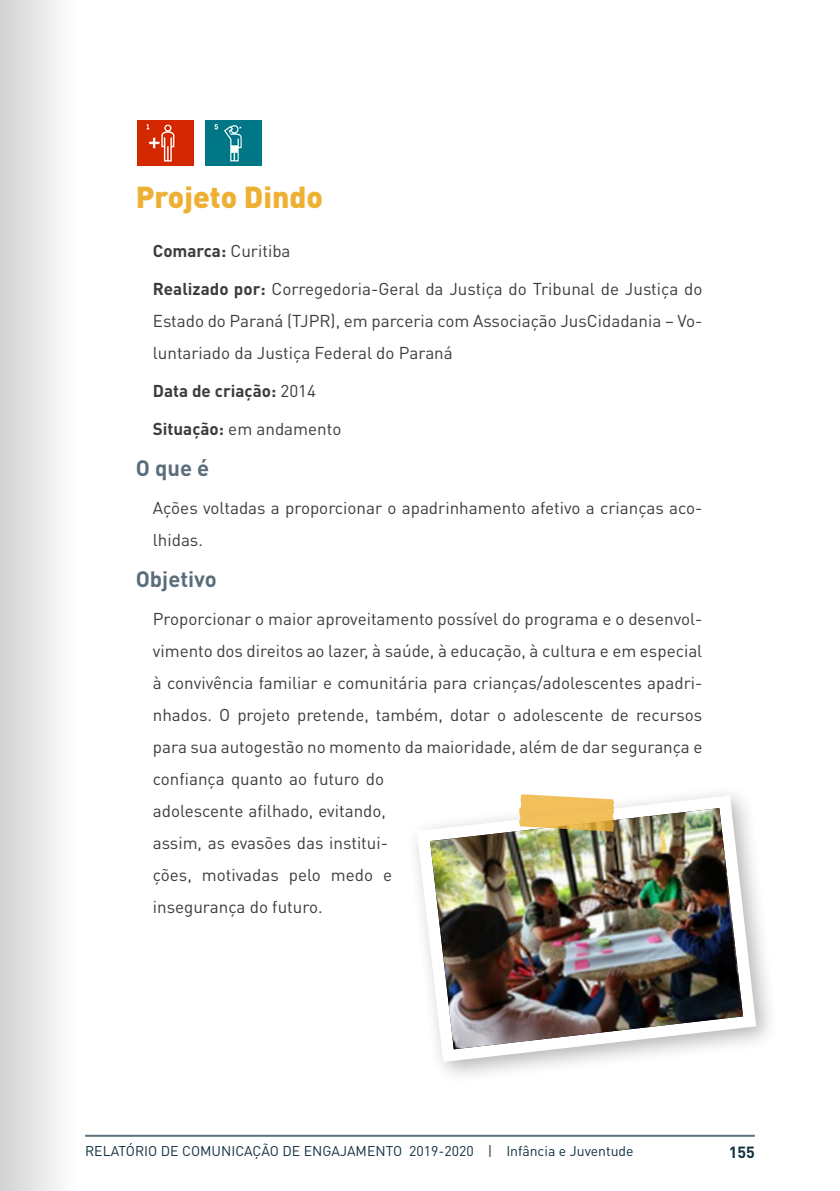
<style>
.page{position:relative;width:840px;height:1191px;background:#fff}
.page>*{position:absolute;margin:0;border:0;box-sizing:border-box;transform-origin:0 0}
.t1{font:900 30px "DIN Pro";color:#edb033}
.t2{font:700 22px "DIN Pro";color:#596e7a}
.t3{font:17px/32px "DIN Pro";color:#3c3c3b}
.t4{font:700 17px "DIN Pro";color:#3c3c3b}
.t5{font:700 16px "DIN Pro";color:#123040}
.t6{font:14px "DIN Pro";color:#123040}
.s1{font-weight:400}
.s2{font-weight:700}
</style>
<div class="page">
<hr style="left:85px;top:1134px;width:669px;height:2px;background:#596e79">
<img style="left:137px;top:120px;width:57px;height:46px">
<img style="left:205px;top:120px;width:56px;height:46px">
<div style="left:405px;top:784px;width:375px;height:302px;background:#000;opacity:.3"></div>
<svg style="left:416px;top:795px;width:339px;height:267px"></svg>
<img style="left:430px;top:808px;width:312px;height:241px">
<svg style="left:518px;top:794px;width:96px;height:37px;background:#edc36b"></svg>
<div style="left:0;top:0;width:127px;height:1191px;background:linear-gradient(to right,#d9d9d9,#fff)"></div>
<h1 class="t1" style="left:136px;top:177px;width:189px">Projeto Dindo</h1>
<p class="t4" style="left:153px;top:240px;width:139px">Comarca: <span class="s1">Curitiba</span></p>
<p class="t3" style="left:153px;top:272px;width:550px;text-align:justify"><span class="s2">Realizado por:</span> Corregedoria-Geral da Justiça do Tribunal de Justiça do Estado do Paraná (TJPR), em parceria com Associação JusCidadania – Vo&shy;luntariado da Justiça Federal do Paraná</p>
<p class="t4" style="left:153px;top:379px;width:165px">Data de criação: <span class="s1">2014</span></p>
<p class="t3" style="left:153px;top:412px;width:190px"><span class="s2">Situação:</span> em andamento</p>
<p class="t2" style="left:136px;top:453px;width:75px">O que é</p>
<p class="t3" style="left:153px;top:491px;width:551px">Ações voltadas a proporcionar o apadrinhamento afetivo a crianças aco&shy;lhidas.</p>
<p class="t2" style="left:136px;top:564px;width:82px">Objetivo</p>
<p class="t3" style="left:153px;top:602px;width:551px">Proporcionar o maior aproveitamento possível do programa e o desenvol&shy;vimento dos direitos ao lazer, à saúde, à educação, à cultura e em especial à convivência familiar e comunitária para crianças/adolescentes apadri&shy;nhados. O projeto pretende, também, dotar o adolescente de recursos para sua autogestão no momento da maioridade, além de dar segurança e confiança quanto ao futuro do<br>adolescente afilhado, evitando,<br>assim, as evasões das institui-<br>ções, motivadas pelo medo e<br>insegurança do futuro.</p>
<p class="t6" style="left:85px;top:1141px;width:549px">RELATÓRIO DE COMUNICAÇÃO DE ENGAJAMENTO 2019-2020 | Infância e Juventude</p>
<p class="t5" style="left:728px;top:1141px;width:28px">155</p>
</div>
